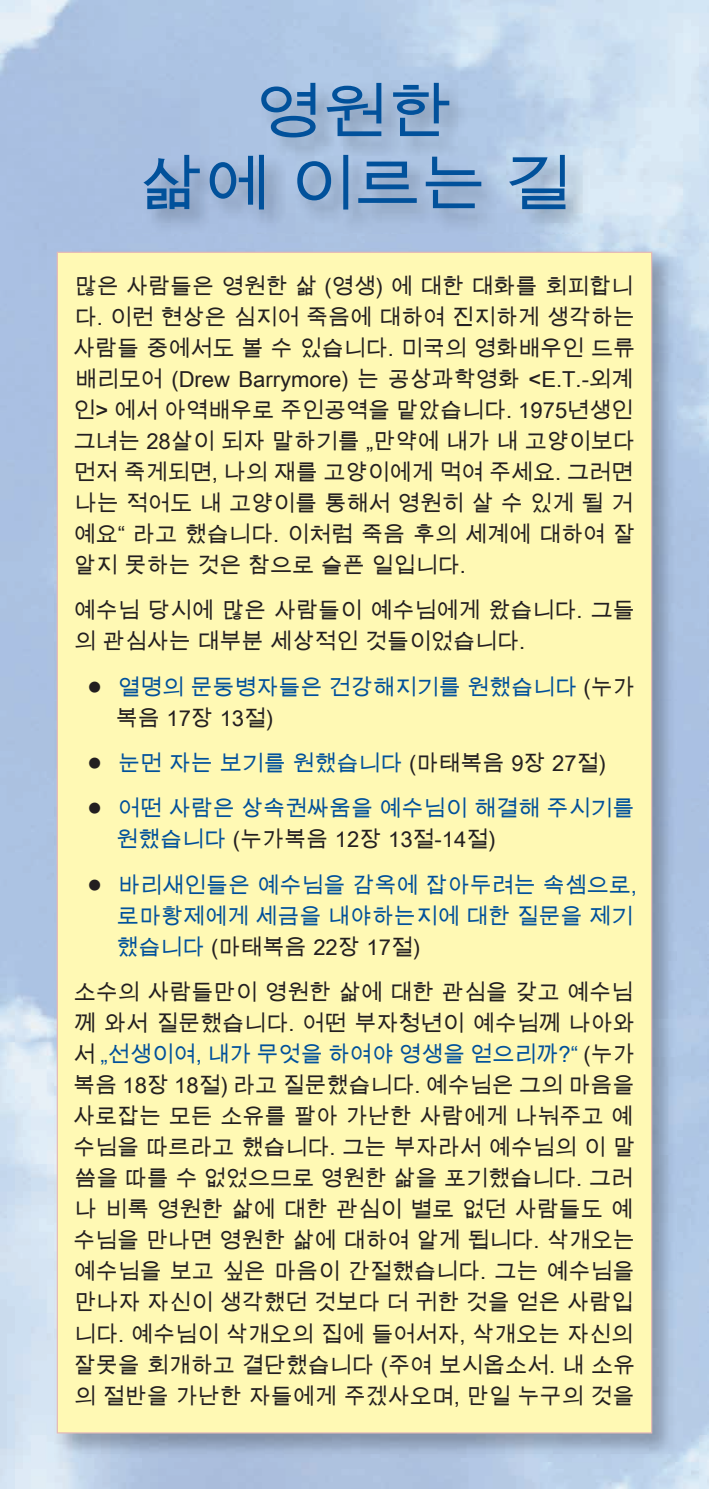
<style>
.page{position:relative;width:709px;height:1489px;background:#fff}
.page>*{position:absolute;margin:0;border:0;box-sizing:border-box;transform-origin:0 0}
.t1{font:60px/72px "Arial Unicode MS";color:#01519b;text-align:center;scale:1.1 1}
.t2{font:22px/31px "Arial Unicode MS";color:#231f20;text-align:justify}
.t3{font:22px/31px "Arial Unicode MS";color:#01519b}
.s1{font-family:"Cg Omega";color:#231f20}
.s2{color:#231f20}
.s3{color:#01519b}
</style>
<div class="page">
<img style="left:54px;top:249px;width:622px;height:1208px">
<div style="left:57px;top:252px;width:595px;height:1181px;background:#fff9b4"></div>
<h1 class="t1" style="left:138px;top:75px;width:395px">영원한<br>삶에 이르는 길</h1>
<p class="t2" style="left:73px;top:270px;width:563px">많은 사람들은 영원한 삶 (영생) 에 대한 대화를 회피합니 다. 이런 현상은 심지어 죽음에 대하여 진지하게 생각하는 사람들 중에서도 볼 수 있습니다. 미국의 영화배우인 드류 배리모어 (Drew Barrymore) 는 공상과학영화 &lt;E.T.-외계 인&gt; 에서 아역배우로 주인공역을 맡았습니다. 1975년생인 그녀는 28살이 되자 말하기를 „만약에 내가 내 고양이보다 먼저 죽게되면, 나의 재를 고양이에게 먹여 주세요. 그러면 나는 적어도 내 고양이를 통해서 영원히 살 수 있게 될 거 예요“ 라고 했습니다. 이처럼 죽음 후의 세계에 대하여 잘 알지 못하는 것은 참으로 슬픈 일입니다.</p>
<p class="t2" style="left:74px;top:594px;width:562px">예수님 당시에 많은 사람들이 예수님에게 왔습니다. 그들 의 관심사는 대부분 세상적인 것들이었습니다.</p>
<p class="t3" style="left:116px;top:671px;width:520px;text-indent:-29px"><span class="s1">•</span> 열명의 문둥병자들은 건강해지기를 원했습니다 <span class="s2">(누가 복음 17장 13절)</span></p>
<p class="t3" style="left:87px;top:747px;width:520px"><span class="s1">•</span> 눈먼 자는 보기를 원했습니다 <span class="s2">(마태복음 9장 27절)</span></p>
<p class="t3" style="left:116px;top:792px;width:520px;text-indent:-29px"><span class="s1">•</span> 어떤 사람은 상속권싸움을 예수님이 해결해 주시기를 원했습니다 <span class="s2">(누가복음 12장 13절-14절)</span></p>
<p class="t3" style="left:116px;top:868px;width:522px;text-indent:-30px"><span class="s1">•</span> 바리새인들은 예수님을 감옥에 잡아두려는 속셈으로, 로마황제에게 세금을 내야하는지에 대한 질문을 제기 했습니다 <span class="s2">(마태복음 22장 17절)</span></p>
<p class="t2" style="left:73px;top:976px;width:563px">소수의 사람들만이 영원한 삶에 대한 관심을 갖고 예수님 께 와서 질문했습니다. 어떤 부자청년이 예수님께 나아와 서 <span class="s3">„선생이여, 내가 무엇을 하여야 영생을 얻으리까?“</span> (누가 복음 18장 18절) 라고 질문했습니다. 예수님은 그의 마음을 사로잡는 모든 소유를 팔아 가난한 사람에게 나눠주고 예 수님을 따르라고 했습니다. 그는 부자라서 예수님의 이 말 씀을 따를 수 없었으므로 영원한 삶을 포기했습니다. 그러 나 비록 영원한 삶에 대한 관심이 별로 없던 사람들도 예 수님을 만나면 영원한 삶에 대하여 알게 됩니다. 삭개오는 예수님을 보고 싶은 마음이 간절했습니다. 그는 예수님을 만나자 자신이 생각했던 것보다 더 귀한 것을 얻은 사람입 니다. 예수님이 삭개오의 집에 들어서자, 삭개오는 자신의 잘못을 회개하고 결단했습니다 (주여 보시옵소서. 내 소유 의 절반을 가난한 자들에게 주겠사오며, 만일 누구의 것을</p>
</div>
